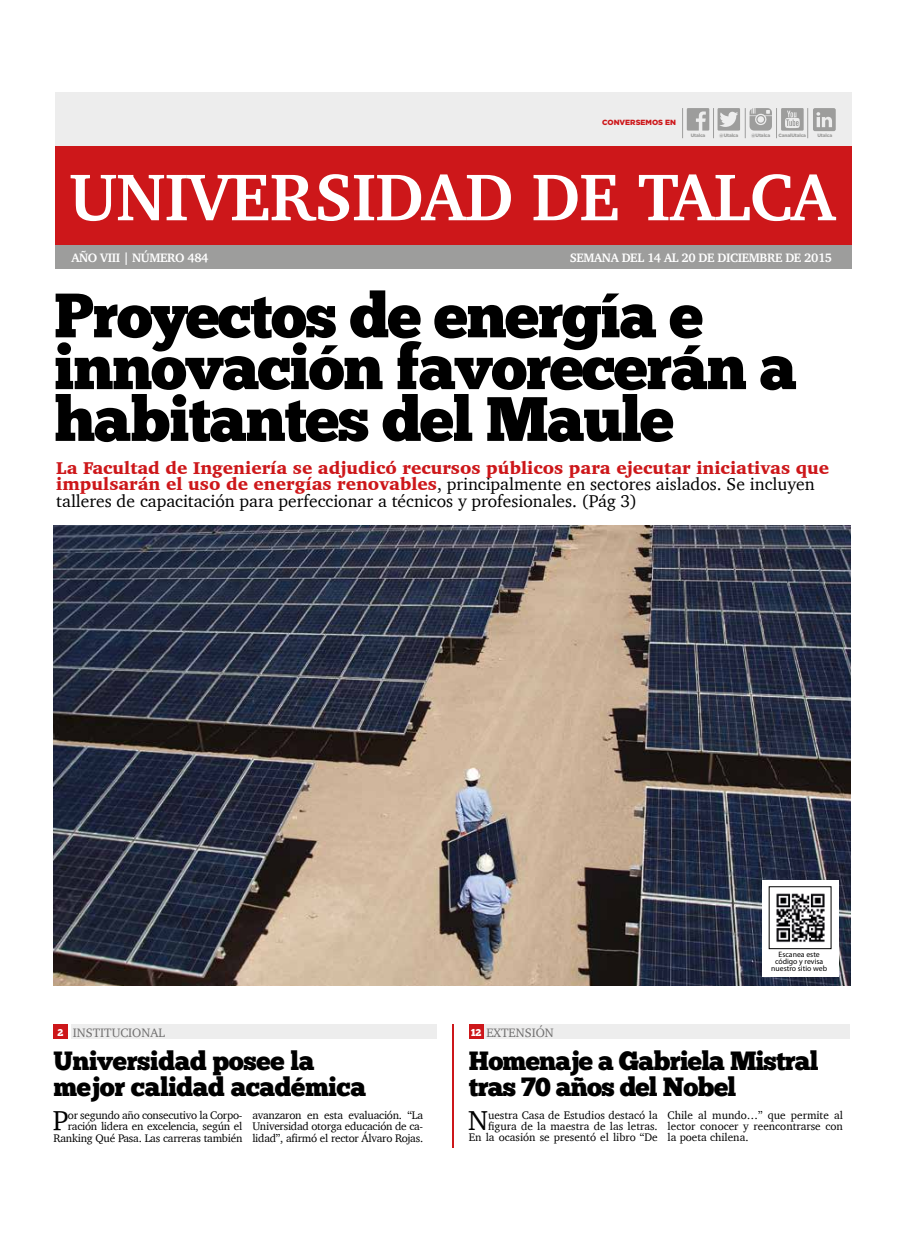
<style>
.page{position:relative;width:904px;height:1241px;background:#fff}
.page>*{position:absolute;margin:0;border:0;box-sizing:border-box;transform-origin:0 0}
.t1{font:700 67.5px "Charter";letter-spacing:-.01em;color:#fff}
.t2{font:62.5px/51.8px "Chunk Five Ex";letter-spacing:-.025em;color:#000}
.t3{font:28px "Charter";color:#000}
.t4{font:26.25px/26.2px "Chunk Five Ex";letter-spacing:-.02em;color:#000}
.t5{font:17.5px/16.9px "Charter";color:#000}
.t6{font:700 12.5px "Charter";letter-spacing:-.03em;color:#fff}
.t7{font:12.5px "Charter";color:#706f6f}
.t8{font:11.25px/11.2px "Charter";letter-spacing:-.02em;color:#000;text-align:justify}
.t9{font:11.25px/11.2px "Charter";color:#000;text-align:right}
.t10{font:7.75px/6.6px "Myriad Pro";color:#000;text-align:center}
.t11{font:900 7.5px "Gotham";color:#cd171a}
.t12{font:900 4.75px "Gotham";letter-spacing:-.03em;color:#9d9d9c}
.s1{font-weight:900;color:#cd171a}
.s2{font-family:"Chunk Five Ex";font-size:10px;color:#fff}
</style>
<div class="page">
<img style="left:53px;top:525px;width:797px;height:460px">
<div style="left:56px;top:246px;width:796px;height:23px;background:#9d9d9c"></div>
<div style="left:56px;top:93px;width:796px;height:125px;background:#ededed"></div>
<div style="left:56px;top:146px;width:796px;height:99px;background:#cd171a"></div>
<svg style="left:717px;top:108px;width:23px;height:23px"></svg>
<svg style="left:781px;top:108px;width:22px;height:23px"></svg>
<svg style="left:686px;top:108px;width:23px;height:23px"></svg>
<hr style="left:452px;top:1024px;width:2px;height:124px;background:#cd171a">
<div style="left:469px;top:1024px;width:14px;height:15px;background:#cd171a"></div>
<div style="left:484px;top:1024px;width:366px;height:15px;background:#ededed"></div>
<hr style="left:713px;top:108px;width:1px;height:30px;background:#9d9d9c">
<hr style="left:682px;top:108px;width:1px;height:30px;background:#9d9d9c">
<hr style="left:745px;top:108px;width:1px;height:30px;background:#9d9d9c">
<hr style="left:776px;top:108px;width:1px;height:30px;background:#9d9d9c">
<hr style="left:807px;top:108px;width:1px;height:30px;background:#9d9d9c">
<div style="left:762px;top:879px;width:76px;height:97px;background:#fff"></div>
<img style="left:776px;top:893px;width:49px;height:50px">
<svg style="left:749px;top:108px;width:23px;height:22px"></svg>
<svg style="left:813px;top:108px;width:22px;height:23px"></svg>
<div style="left:53px;top:1024px;width:15px;height:15px;background:#cd171a"></div>
<div style="left:71px;top:1024px;width:365px;height:15px;background:#ededed"></div>
<p class="t11" style="left:602px;top:117px;width:75px">CONVERSEMOS EN</p>
<p class="t12" style="left:690px;top:132px;width:16px">Utalca</p>
<p class="t12" style="left:719px;top:132px;width:21px">@Utalca</p>
<p class="t12" style="left:751px;top:132px;width:21px">@Utalca</p>
<p class="t12" style="left:778px;top:132px;width:29px">CanalUtalca</p>
<p class="t12" style="left:817px;top:132px;width:16px">Utalca</p>
<h1 class="t1" style="left:69px;top:139px;width:767px">UNIVERSIDAD DE TALCA</h1>
<p class="t6" style="left:71px;top:246px;width:139px">AÑO VIII | NÚMERO 484</p>
<p class="t6" style="left:569px;top:246px;width:264px">SEMANA DEL 14 AL 20 DE DICIEMBRE DE 2015</p>
<h2 class="t2" style="left:54px;top:288px;width:744px">Proyectos de energía e innovación favorecerán a habitantes del Maule</h2>
<p class="t5" style="left:56px;top:459px;width:774px"><span class="s1">La Facultad de Ingeniería se adjudicó recursos públicos para ejecutar iniciativas que impulsarán el uso de energías renovables</span>, principalmente en sectores aislados. Se incluyen talleres de capacitación para perfeccionar a técnicos y profesionales. (Pág 3)</p>
<p class="t10" style="left:771px;top:951px;width:57px">Escanea este código y revisa nuestro sitio web</p>
<p class="t7" style="left:57px;top:1021px;width:109px"><span class="s2">2</span> INSTITUCIONAL</p>
<p class="t7" style="left:470px;top:1021px;width:85px"><span class="s2">12</span> EXTENSIÓN</p>
<h3 class="t4" style="left:53px;top:1046px;width:314px">Universidad posee la mejor calidad académica</h3>
<h3 class="t3" style="left:53px;top:1096px;width:17px">P</h3>
<p class="t8" style="left:53px;top:1109px;width:190px;text-align:right">or segundo año consecutivo la Corpo&shy;ración lidera en excelencia, según el<br>Ranking Qué Pasa. Las carreras también</p>
<p class="t8" style="left:252px;top:1109px;width:172px">avanzaron en esta evaluación. “La Universidad otorga educación de ca&shy;lidad”, afirmó el rector Álvaro Rojas.</p>
<h3 class="t4" style="left:469px;top:1046px;width:351px">Homenaje a Gabriela Mistral tras 70 años del Nobel</h3>
<h3 class="t3" style="left:468px;top:1096px;width:21px">N</h3>
<p class="t9" style="left:469px;top:1109px;width:190px">uestra Casa de Estudios destacó la figura de la maestra de las letras.<br>En la ocasión se presentó el libro “De</p>
<p class="t8" style="left:667px;top:1109px;width:177px">Chile al mundo…” que permite al lector conocer y reencontrarse con la poeta chilena.</p>
</div>
